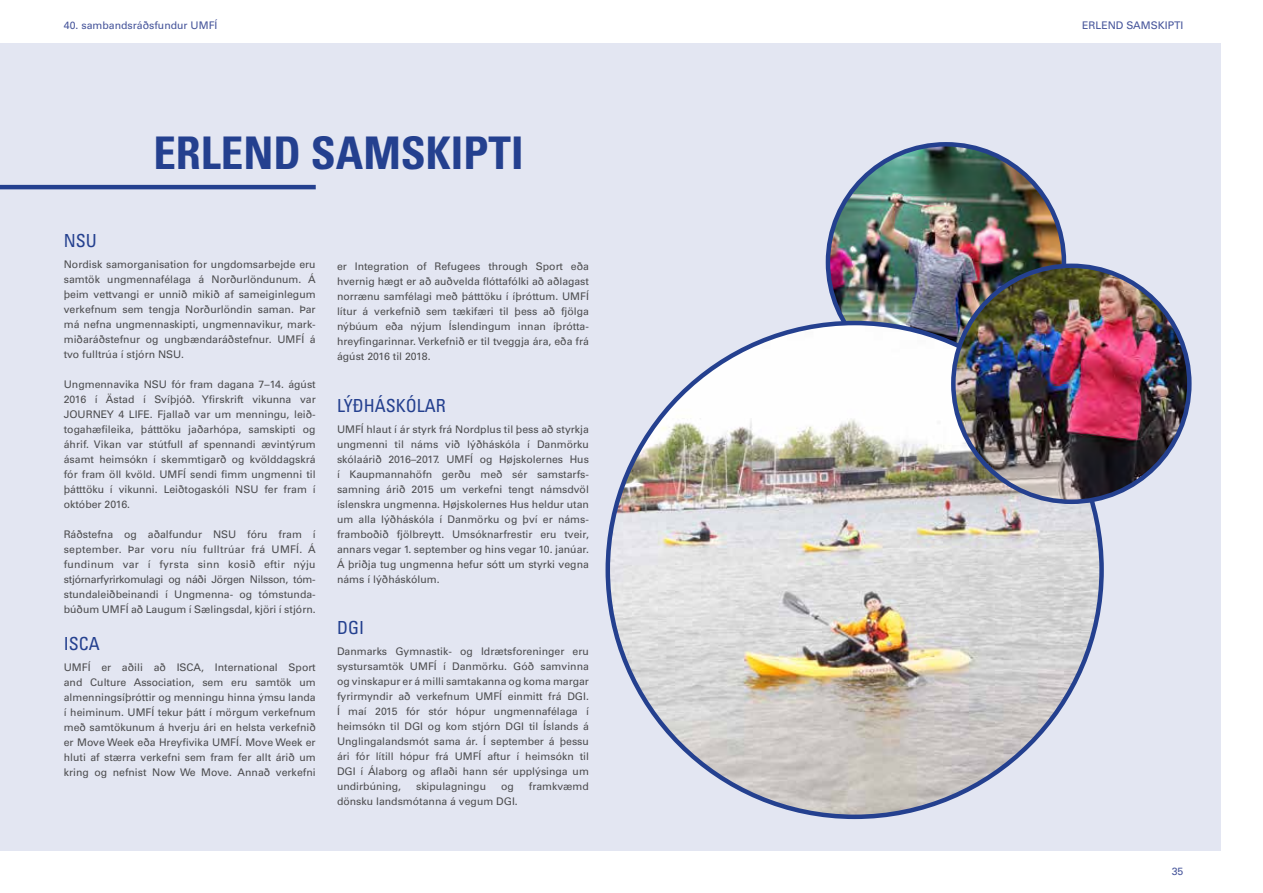
<style>
.page{position:relative;width:1263px;height:893px;background:#fff}
.page>*{position:absolute;margin:0;border:0;box-sizing:border-box;transform-origin:0 0}
.t1{font:700 condensed 45px "Univers LT Std";color:#24408f}
.t2{font:condensed 18px "Univers LT Std";color:#24408f}
.t3{font:10.5px/15px "Univers LT Std";color:#4c4c4e;text-align:justify}
.t4{font:10.5px "Univers LT Std";color:#45549a}
</style>
<div class="page">
<div style="left:0;top:43px;width:1220px;height:807px;background:#e3e6f2"></div>
<hr style="left:0;top:185px;width:316px;height:4px;background:#24408f">
<img style="left:828px;top:144px;width:236px;height:202px">
<img style="left:608px;top:323px;width:493px;height:494px;border-radius:247px">
<img style="left:953px;top:266px;width:236px;height:236px;border-radius:118px">
<p class="t4" style="left:64px;top:19px;width:155px">40. sambandsráðsfundur UMFÍ</p>
<p class="t4" style="left:1082px;top:19px;width:103px">ERLEND SAMSKIPTI</p>
<h1 class="t1" style="left:153px;top:125px;width:372px">ERLEND SAMSKIPTI</h1>
<h2 class="t2" style="left:64px;top:229px;width:35px">NSU</h2>
<p class="t3" style="left:64px;top:257px;width:253px">Nordisk samorganisation for ungdomsarbejde eru samtök ungmennafélaga á Norðurlöndunum. Á þeim vettvangi er unnið mikið af sameiginlegum verkefnum sem tengja Norðurlöndin saman. Þar má nefna ungmennaskipti, ungmennavikur, mark&shy;miðaráðstefnur og ungbændaráðstefnur. UMFÍ á tvo fulltrúa í stjórn NSU.</p>
<p class="t3" style="left:64px;top:377px;width:253px">Ungmennavika NSU fór fram dagana 7–14. ágúst 2016 í Ästad í Svíþjóð. Yfirskrift vikunna var JOURNEY 4 LIFE. Fjallað var um menningu, leið&shy;togahæfileika, þátttöku jaðarhópa, samskipti og áhrif. Vikan var stútfull af spennandi ævintýrum ásamt heimsókn í skemmtigarð og kvölddagskrá fór fram öll kvöld. UMFÍ sendi fimm ungmenni til þátttöku í vikunni. Leiðtogaskóli NSU fer fram í október 2016.</p>
<p class="t3" style="left:64px;top:527px;width:253px">Ráðstefna og aðalfundur NSU fóru fram í september. Þar voru níu fulltrúar frá UMFÍ. Á fundinum var í fyrsta sinn kosið eftir nýju stjórnarfyrirkomulagi og náði Jörgen Nilsson, tóm&shy;stundaleiðbeinandi í Ungmenna- og tómstunda&shy;búðum UMFÍ að Laugum í Sælingsdal, kjöri í stjórn.</p>
<h2 class="t2" style="left:64px;top:632px;width:38px">ISCA</h2>
<p class="t3" style="left:64px;top:659px;width:253px">UMFÍ er aðili að ISCA, International Sport and Culture Association, sem eru samtök um almenningsíþróttir og menningu hinna ýmsu landa í heiminum. UMFÍ tekur þátt í mörgum verkefnum með samtökunum á hverju ári en helsta verkefnið er Move Week eða Hreyfivika UMFÍ. Move Week er hluti af stærra verkefni sem fram fer allt árið um kring og nefnist Now We Move. Annað verkefni</p>
<p class="t3" style="left:337px;top:259px;width:253px">er Integration of Refugees through Sport eða hvernig hægt er að auðvelda flóttafólki að aðlagast norrænu samfélagi með þátttöku í íþróttum. UMFÍ lítur á verkefnið sem tækifæri til þess að fjölga nýbúum eða nýjum Íslendingum innan íþrótta&shy;hreyfingarinnar. Verkefnið er til tveggja ára, eða frá ágúst 2016 til 2018.</p>
<h2 class="t2" style="left:337px;top:394px;width:110px">LÝÐHÁSKÓLAR</h2>
<p class="t3" style="left:337px;top:422px;width:253px">UMFÍ hlaut í ár styrk frá Nordplus til þess að styrkja ungmenni til náms við lýðháskóla í Danmörku skólaárið 2016–2017. UMFÍ og Højskolernes Hus í Kaupmannahöfn gerðu með sér samstarfs&shy;samning árið 2015 um verkefni tengt námsdvöl íslenskra ungmenna. Højskolernes Hus heldur utan um alla lýðháskóla í Danmörku og því er náms&shy;framboðið fjölbreytt. Umsóknarfrestir eru tveir, annars vegar 1. september og hins vegar 10. janúar.<br>Á þriðja tug ungmenna hefur sótt um styrki vegna náms í lýðháskólum.</p>
<h2 class="t2" style="left:337px;top:617px;width:28px">DGI</h2>
<p class="t3" style="left:337px;top:644px;width:253px">Danmarks Gymnastik- og Idrætsforeninger eru systursamtök UMFÍ í Danmörku. Góð samvinna og vinskapur er á milli samtakanna og koma margar fyrirmyndir að verkefnum UMFÍ einmitt frá DGI.<br>Í maí 2015 fór stór hópur ungmennafélaga í heimsókn til DGI og kom stjórn DGI til Íslands á Unglingalandsmót sama ár. Í september á þessu ári fór lítill hópur frá UMFÍ aftur í heimsókn til DGI í Álaborg og aflaði hann sér upplýsinga um undirbúning,</p>
<p class="t3" style="left:416px;top:779px;width:72px">skipulagningu</p>
<p class="t3" style="left:501px;top:779px;width:14px">og</p>
<p class="t3" style="left:529px;top:779px;width:62px">framkvæmd</p>
<p class="t3" style="left:337px;top:794px;width:182px">dönsku landsmótanna á vegum DGI.</p>
<p class="t4" style="left:1172px;top:865px;width:13px">35</p>
</div>
